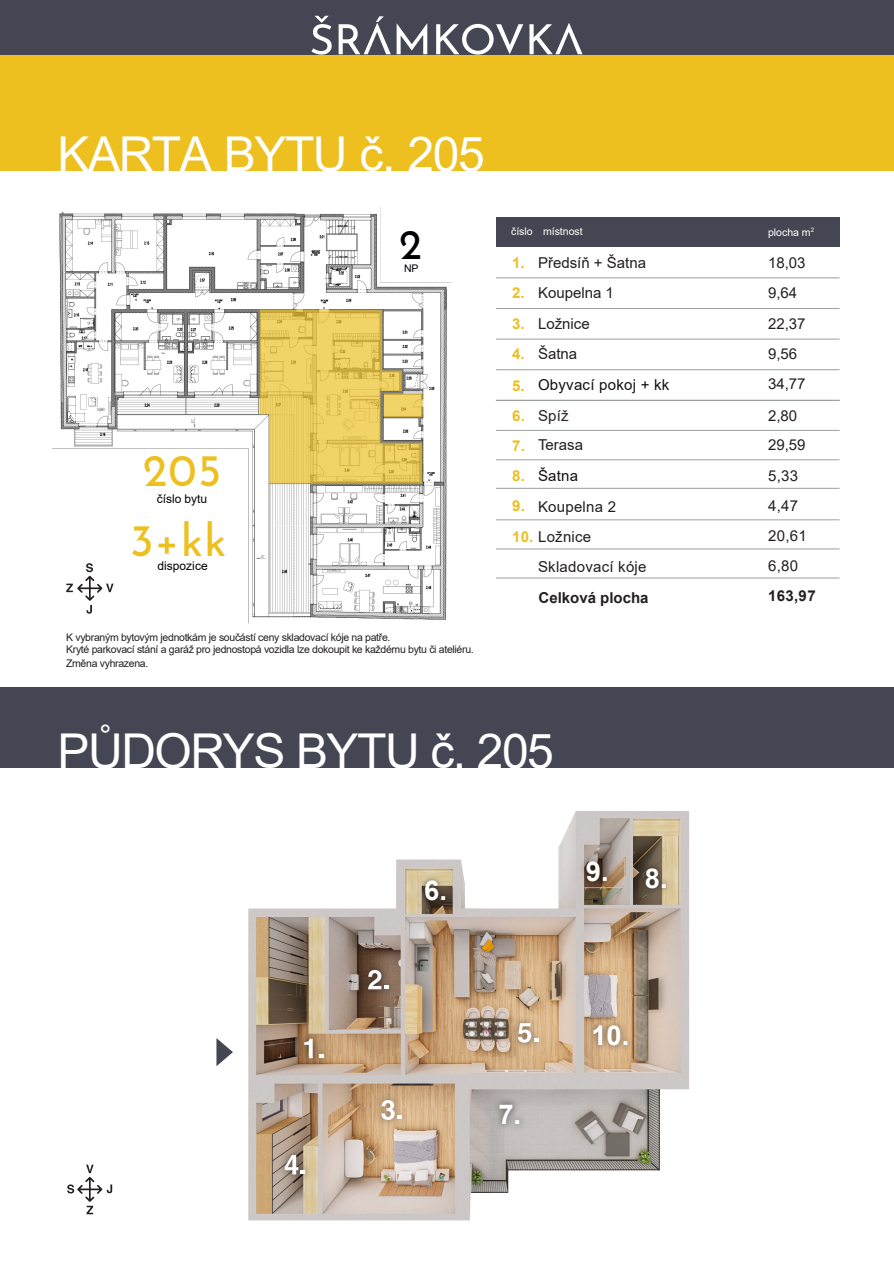
<style>
.page{position:relative;width:894px;height:1264px;background:#fff}
.page>*{position:absolute;margin:0;border:0;box-sizing:border-box;transform-origin:0 0}
.t1{font:58.35px "Arial";color:#fff}
.t2{font:48px "Arial";letter-spacing:-.03em;color:#fff}
.t3{font:45px "Josefin Sans";color:#edbf1f}
.t4{font:42px "Josefin Sans";color:#020206}
.t5{font:700 27.3px "Arial";color:#fff}
.t6{font:15px/30px "Arial";color:#231f20}
.t7{font:15px "Arial";letter-spacing:.015em;color:#161111}
.t8{font:700 15px "Arial";color:#231f20}
.t9{font:700 15px/29.4px "Arial";color:#edbf1f}
.t10{font:12px "Arial";color:#020206}
.t11{font:10.5px/12px "Arial";letter-spacing:-.03em;color:#231f20}
.t12{font:10.5px "Arial";color:#fff}
.t13{font:10.5px "Arial";color:#020206}
.s1{font-weight:400;color:#282625}
.s2{font-weight:700;color:#edbf1f}
</style>
<div class="page">
<div style="left:0;top:53px;width:893px;height:118px;background:#edbf1f"></div>
<img style="left:216px;top:811px;width:473px;height:408px">
<img style="left:295px;top:1028px;width:28px;height:39px">
<svg style="left:304px;top:1038px;width:8px;height:19px"></svg>
<img style="left:309px;top:1044px;width:24px;height:23px">
<svg style="left:319px;top:1053px;width:4px;height:4px"></svg>
<img style="left:360px;top:961px;width:29px;height:36px">
<img style="left:376px;top:976px;width:20px;height:21px">
<svg style="left:368px;top:969px;width:20px;height:20px"></svg>
<img style="left:373px;top:1091px;width:30px;height:36px">
<img style="left:389px;top:1107px;width:20px;height:20px">
<svg style="left:381px;top:1099px;width:20px;height:20px"></svg>
<img style="left:277px;top:1146px;width:29px;height:36px">
<img style="left:293px;top:1162px;width:20px;height:20px">
<svg style="left:284px;top:1154px;width:21px;height:20px"></svg>
<img style="left:510px;top:1015px;width:28px;height:34px">
<img style="left:526px;top:1030px;width:19px;height:19px">
<svg style="left:517px;top:1022px;width:21px;height:20px"></svg>
<img style="left:418px;top:874px;width:33px;height:33px">
<img style="left:490px;top:1094px;width:38px;height:38px">
<img style="left:638px;top:860px;width:34px;height:35px">
<img style="left:578px;top:852px;width:36px;height:37px">
<img style="left:585px;top:1016px;width:50px;height:36px">
<div style="left:0;top:0;width:893px;height:54px;background:#444753"></div>
<div style="left:495px;top:217px;width:344px;height:30px;background:#444753"></div>
<hr style="left:495px;top:277px;width:344px;height:1px;background:#9b9fa0">
<hr style="left:495px;top:308px;width:344px;height:1px;background:#9b9fa0">
<hr style="left:495px;top:338px;width:344px;height:1px;background:#9b9fa0">
<hr style="left:495px;top:369px;width:344px;height:1px;background:#9b9fa0">
<hr style="left:495px;top:430px;width:344px;height:1px;background:#9b9fa0">
<hr style="left:495px;top:400px;width:344px;height:1px;background:#9b9fa0">
<div style="left:0;top:687px;width:893px;height:80px;background:#444753"></div>
<svg style="left:67px;top:1164px;width:45px;height:49px"></svg>
<svg style="left:216px;top:1037px;width:17px;height:28px"></svg>
<hr style="left:495px;top:459px;width:344px;height:1px;background:#9b9fa0">
<hr style="left:495px;top:488px;width:344px;height:1px;background:#9b9fa0">
<hr style="left:495px;top:519px;width:344px;height:1px;background:#9b9fa0">
<hr style="left:495px;top:548px;width:344px;height:1px;background:#9b9fa0">
<hr style="left:495px;top:577px;width:344px;height:1px;background:#9b9fa0">
<svg style="left:311px;top:16px;width:20px;height:39px"></svg>
<svg style="left:338px;top:16px;width:52px;height:38px"></svg>
<svg style="left:396px;top:23px;width:31px;height:31px"></svg>
<svg style="left:436px;top:24px;width:87px;height:31px"></svg>
<svg style="left:529px;top:23px;width:53px;height:31px"></svg>
<img style="left:51px;top:207px;width:637px;height:417px">
<h2 class="t2" style="left:57px;top:136px;width:428px">KARTA BYTU č. 205</h2>
<h3 class="t3" style="left:143px;top:452px;width:80px">205</h3>
<p class="t10" style="left:157px;top:494px;width:52px">číslo bytu</p>
<h3 class="t3" style="left:130px;top:522px;width:98px">3+kk</h3>
<p class="t10" style="left:157px;top:561px;width:52px">dispozice</p>
<h3 class="t4" style="left:399px;top:227px;width:24px">2</h3>
<p class="t13" style="left:404px;top:264px;width:16px">NP</p>
<p class="t11" style="left:66px;top:632px;width:409px">K vybraným bytovým jednotkám je součástí ceny skladovací kóje na patře.<br>Kryté parkovací stání a garáž pro jednostopá vozidla lze dokoupit ke každému bytu či ateliéru.</p>
<p class="t11" style="left:66px;top:658px;width:84px">Změna vyhrazena.</p>
<p class="t12" style="left:511px;top:227px;width:73px">číslo místnost</p>
<p class="t12" style="left:767px;top:228px;width:48px">plocha m<sup>2</sup></p>
<h3 class="t9" style="left:512px;top:249px;width:14px">1.<br>2.</h3>
<h3 class="t9" style="left:512px;top:309px;width:14px;line-height:30.3px">3.<br>4.</h3>
<h3 class="t9" style="left:512px;top:372px;width:14px">5.</h3>
<h3 class="t6" style="left:538px;top:249px;width:109px">Předsíň + Šatna</h3>
<h3 class="t6" style="left:767px;top:249px;width:39px;line-height:29.4px">18,03<br>9,64</h3>
<h3 class="t6" style="left:767px;top:309px;width:39px">22,37<br>9,56<br>34,77</h3>
<h3 class="t6" style="left:538px;top:278px;width:77px;line-height:30.8px">Koupelna 1<br>Ložnice<br>Šatna</h3>
<h3 class="t7" style="left:538px;top:379px;width:133px">Obyvací pokoj + kk</h3>
<h3 class="t9" style="left:512px;top:402px;width:58px;line-height:30px">6. <span class="s1">Spíž<br></span>7.</h3>
<h3 class="t7" style="left:512px;top:470px;width:68px"><span class="s2">8.</span> Šatna</h3>
<h3 class="t6" style="left:512px;top:492px;width:105px"><span class="s2">9.</span> Koupelna 2</h3>
<h3 class="t6" style="left:538px;top:522px;width:110px;text-indent:-26px"><span class="s2">10.</span> Ložnice<br>Skladovací kóje</h3>
<h3 class="t6" style="left:767px;top:402px;width:31px">2,80</h3>
<h3 class="t6" style="left:538px;top:431px;width:47px">Terasa</h3>
<h3 class="t6" style="left:767px;top:431px;width:39px">29,59</h3>
<h3 class="t6" style="left:767px;top:462px;width:40px">5,33<br>4,47<br>20,61<br>6,80</h3>
<h3 class="t8" style="left:538px;top:592px;width:112px">Celková plocha</h3>
<h3 class="t8" style="left:767px;top:590px;width:49px">163,97</h3>
<h2 class="t2" style="left:57px;top:732px;width:498px">PŮDORYS BYTU č. 205</h2>
<h1 class="t1" style="left:470px;top:724px;width:137px">č.201</h1>
<h3 class="t5" style="left:424px;top:880px;width:24px">6.</h3>
<h3 class="t5" style="left:498px;top:1103px;width:24px">7.</h3>
<h3 class="t5" style="left:585px;top:864px;width:83px">9. 8.</h3>
<h3 class="t5" style="left:591px;top:1024px;width:39px">10.</h3>
</div>
